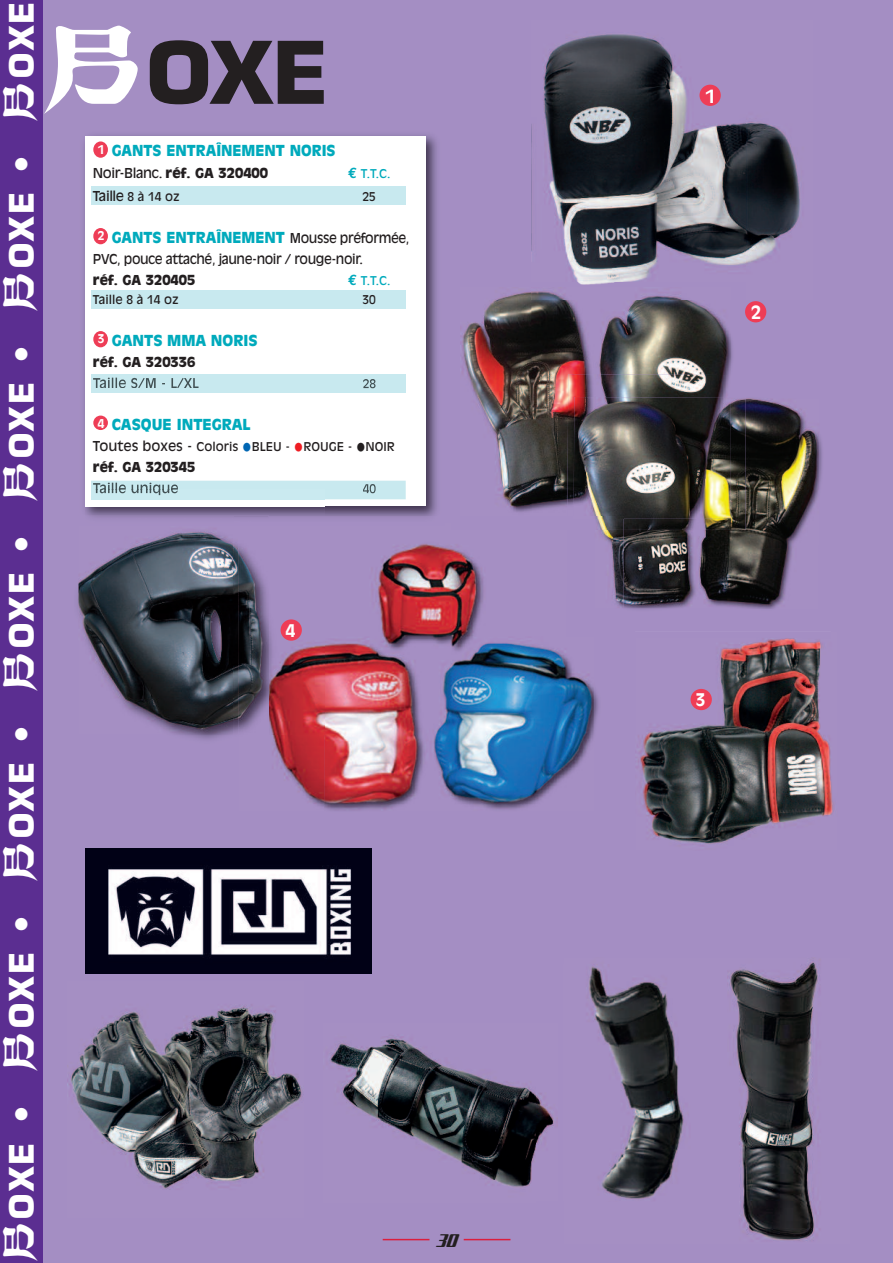
<style>
.page{position:relative;width:893px;height:1263px;background:#a48ec3}
.page>*{position:absolute;margin:0;border:0;box-sizing:border-box;transform-origin:0 0}
.t1{font:700 84px "Eurostile";color:#231f20}
.t2{font:700 33px "Eurostile";letter-spacing:.07em;color:#fff}
.t3{font:700 18px "Antique Olive";color:#fff}
.t4{font:700 17.25px "Antique Olive";color:#fff}
.t5{font:900 15px "Antique Olive";color:#00aabc}
.t6{font:900 13.5px "Antique Olive";color:#231f20}
.t7{font:13.5px "Antique Olive";letter-spacing:-.035em;color:#231f20;scale:.95 1}
.t8{font:13.5px "Antique Olive";letter-spacing:-.035em;color:#231f20}
.t9{font:12px "Antique Olive";color:#231f20}
.t10{font:12px "Antique Olive";color:#00aabc}
.t11{font:700 12px "Antique Olive";color:#fff}
.s1{font-family:"Fujiama SSK";font-weight:400}
.s2{font-family:"Fujiama SSK";font-weight:400;color:#fff}
.s3{color:#fff}
.s4{font-weight:400}
.s5{font-family:"Euro Mono";font-weight:700;font-size:15px}
.s6{font-size:12px}
.s7{font-weight:400;font-size:13.5px;color:#231f20}
.s8{font-size:13.5px}
.s9{font-size:24px;color:#0166b3}
.s10{font-size:24px;color:#ee1d23}
.s11{font-size:24px}
</style>
<div class="page">
<img style="left:84px;top:135px;width:353px;height:382px">
<div style="left:85px;top:136px;width:340px;height:370px;background:#fff"></div>
<div style="left:91px;top:186px;width:315px;height:19px;background:#c8e9ef"></div>
<div style="left:91px;top:290px;width:315px;height:19px;background:#c8e9ef"></div>
<hr style="left:383px;top:1239px;width:46px;height:1px;background:#db1e3d">
<hr style="left:464px;top:1239px;width:46px;height:1px;background:#db1e3d">
<img style="left:78px;top:531px;width:161px;height:209px">
<img style="left:84px;top:490px;width:1px;height:25px">
<img style="left:85px;top:499px;width:239px;height:18px">
<img style="left:85px;top:515px;width:184px;height:3px">
<img style="left:745px;top:121px;width:55px;height:143px">
<img style="left:531px;top:34px;width:214px;height:248px">
<img style="left:638px;top:638px;width:196px;height:206px">
<div style="left:93px;top:141px;width:15px;height:17px;background:#ee3d56;border-radius:50%"></div>
<div style="left:93px;top:228px;width:15px;height:16px;background:#ee3d56;border-radius:50%"></div>
<div style="left:93px;top:331px;width:15px;height:16px;background:#ee3d56;border-radius:50%"></div>
<div style="left:93px;top:416px;width:15px;height:14px;background:#ee3d56;border-radius:50%"></div>
<div style="left:0;top:0;width:43px;height:1263px;background:#5b2e91"></div>
<img style="left:578px;top:282px;width:37px;height:3px">
<img style="left:462px;top:292px;width:69px;height:220px">
<img style="left:731px;top:341px;width:2px;height:22px">
<img style="left:531px;top:287px;width:200px;height:224px">
<img style="left:567px;top:374px;width:164px;height:137px">
<img style="left:623px;top:398px;width:197px;height:211px">
<img style="left:623px;top:398px;width:122px;height:132px">
<img style="left:574px;top:397px;width:157px;height:122px">
<div style="left:745px;top:301px;width:21px;height:21px;background:#ee3d56;border-radius:50%"></div>
<div style="left:91px;top:374px;width:315px;height:19px;background:#c8e9ef"></div>
<svg style="left:93px;top:378px;width:106px;height:10px"></svg>
<svg style="left:363px;top:379px;width:12px;height:9px"></svg>
<svg style="left:91px;top:481px;width:315px;height:18px;background:#c0dfe5"></svg>
<img style="left:233px;top:637px;width:366px;height:217px">
<img style="left:239px;top:546px;width:85px;height:274px">
<img style="left:600px;top:530px;width:23px;height:78px">
<img style="left:574px;top:517px;width:49px;height:13px">
<img style="left:574px;top:519px;width:21px;height:3px">
<img style="left:324px;top:522px;width:271px;height:289px">
<img style="left:324px;top:522px;width:120px;height:3px">
<svg style="left:567px;top:522px;width:7px;height:8px"></svg>
<div style="left:281px;top:619px;width:21px;height:22px;background:#ee3d56;border-radius:50%"></div>
<div style="left:691px;top:689px;width:21px;height:21px;background:#ee3d56;border-radius:50%"></div>
<div style="left:699px;top:85px;width:22px;height:21px;background:#ee3d56;border-radius:50%"></div>
<img style="left:85px;top:849px;width:286px;height:125px">
<img style="left:67px;top:1006px;width:235px;height:183px">
<img style="left:729px;top:959px;width:91px;height:282px">
<img style="left:589px;top:966px;width:95px;height:233px">
<img style="left:330px;top:1038px;width:228px;height:150px">
<h2 class="t2" style="left:9px;top:1261px;width:1261px;rotate:-90deg"><span class="s1">B</span>OXE • <span class="s1">B</span>OXE • <span class="s1">B</span>OXE • <span class="s1">B</span>OXE • <span class="s1">B</span>OXE • <span class="s1">B</span>OXE • <span class="s1">B</span>OXE</h2>
<h1 class="t1" style="left:44px;top:41px;width:287px"><span class="s2">B</span>OXE</h1>
<p class="t5" style="left:93px;top:144px;width:244px"><span class="s3">1.</span> GANTS ENTRAÎNEMENT NORIS</p>
<p class="t6" style="left:93px;top:168px;width:177px"><span class="s4">Noir-Blanc.</span> réf. GA 320400</p>
<p class="t10" style="left:348px;top:169px;width:44px"><span class="s5">€</span> T.T.C.</p>
<p class="t8" style="left:93px;top:190px;width:88px">Taille <span class="s6">8 à 14 oz</span></p>
<p class="t9" style="left:363px;top:191px;width:15px">25</p>
<p class="t5" style="left:93px;top:231px;width:318px"><span class="s3">1.</span> GANTS ENTRAÎNEMENT <span class="s7">Mousse préformée,</span></p>
<p class="t7" style="left:93px;top:253px;width:286px">PVC, pouce attaché, jaune-noir / rouge-noir.</p>
<p class="t6" style="left:93px;top:274px;width:104px">réf. GA 320405</p>
<p class="t10" style="left:348px;top:275px;width:44px"><span class="s5">€</span> T.T.C.</p>
<p class="t9" style="left:93px;top:295px;width:87px">Taille 8 à 14 oz</p>
<p class="t9" style="left:363px;top:295px;width:15px">30</p>
<p class="t5" style="left:93px;top:334px;width:166px"><span class="s3">1.</span> GANTS MMA NORIS</p>
<p class="t6" style="left:93px;top:357px;width:104px">réf. GA 320336</p>
<p class="t11" style="left:98px;top:144px;width:8px">1</p>
<p class="t11" style="left:98px;top:231px;width:8px">2</p>
<p class="t11" style="left:98px;top:334px;width:8px">3</p>
<p class="t11" style="left:98px;top:418px;width:8px">4</p>
<p class="t5" style="left:93px;top:418px;width:159px"><span class="s3">1.</span> CASQUE INTEGRAL</p>
<p class="t9" style="left:93px;top:442px;width:304px"><span class="s8">Toutes boxes -</span> Coloris <span class="s9">•</span>BLEU - <span class="s10">•</span>ROUGE - <span class="s11">•</span>NOIR</p>
<p class="t6" style="left:93px;top:462px;width:104px">réf. GA 320345</p>
<p class="t4" style="left:286px;top:623px;width:11px">4</p>
<p class="t3" style="left:706px;top:89px;width:12px">1</p>
<p class="t3" style="left:751px;top:305px;width:12px">2</p>
<p class="t4" style="left:696px;top:693px;width:11px">3</p>
</div>
